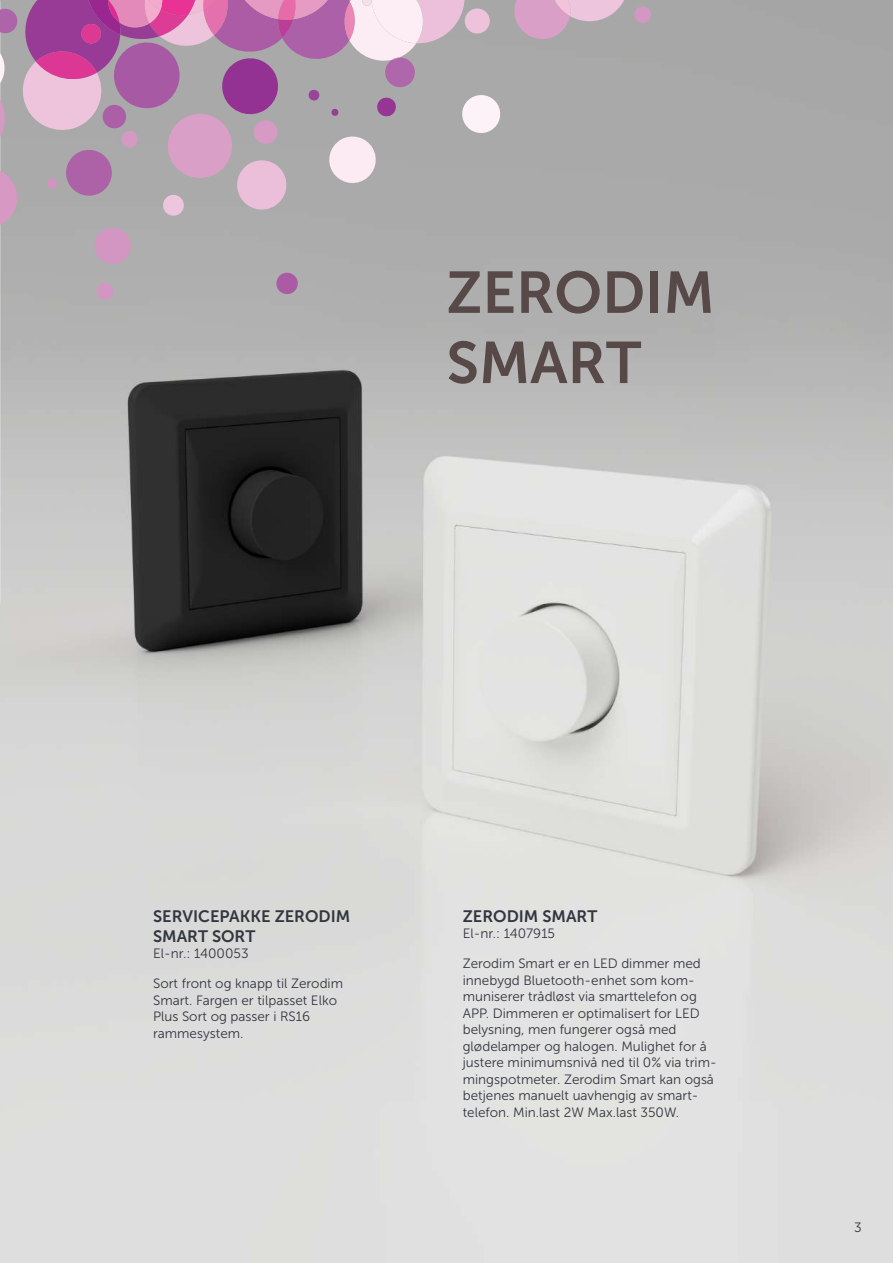
<style>
.page{position:relative;width:893px;height:1263px;background:#fff}
.page>*{position:absolute;margin:0;border:0;box-sizing:border-box;transform-origin:0 0}
.t1{font:58.5px/70.2px "Museo Sans 700";color:#564947}
.t2{font:16.5px/19.8px "Museo Sans 700";color:#323640}
.t3{font:13.5px/16.5px "Museo Sans 300";color:#323640}
</style>
<div class="page">
<img style="left:0;top:0;width:893px;height:1263px">
<img style="left:0;top:0;width:1px;height:604px">
<svg style="left:0;top:0;width:503px;height:301px;background:#b59fb0"></svg>
<svg style="left:510px;top:0;width:142px;height:43px;background:#c2a9ba"></svg>
<h1 class="t1" style="left:446px;top:257px;width:270px">ZERODIM<br>SMART</h1>
<p class="t2" style="left:153px;top:906px;width:199px">SERVICEPAKKE ZERODIM<br>SMART SORT</p>
<p class="t3" style="left:153px;top:945px;width:97px">El-nr.: 1400053</p>
<p class="t3" style="left:153px;top:975px;width:192px">Sort front og knapp til Zerodim<br>Smart. Fargen er tilpasset Elko<br>Plus Sort og passer i RS16 rammesystem.</p>
<p class="t2" style="left:463px;top:906px;width:136px">ZERODIM SMART</p>
<p class="t3" style="left:463px;top:925px;width:94px">El-nr.: 1407915</p>
<p class="t3" style="left:463px;top:955px;width:255px">Zerodim Smart er en LED dimmer med innebygd Bluetooth-enhet som kom&shy;muniserer trådløst via smarttelefon og APP. Dimmeren er optimalisert for LED belysning, men fungerer også med glødelamper og halogen. Mulighet for å justere minimumsnivå ned til 0% via trim&shy;mingspotmeter. Zerodim Smart kan også betjenes manuelt uavhengig av smart&shy;telefon. Min.last 2W Max.last 350W.</p>
<p class="t3" style="left:854px;top:1219px;width:9px">3</p>
</div>
